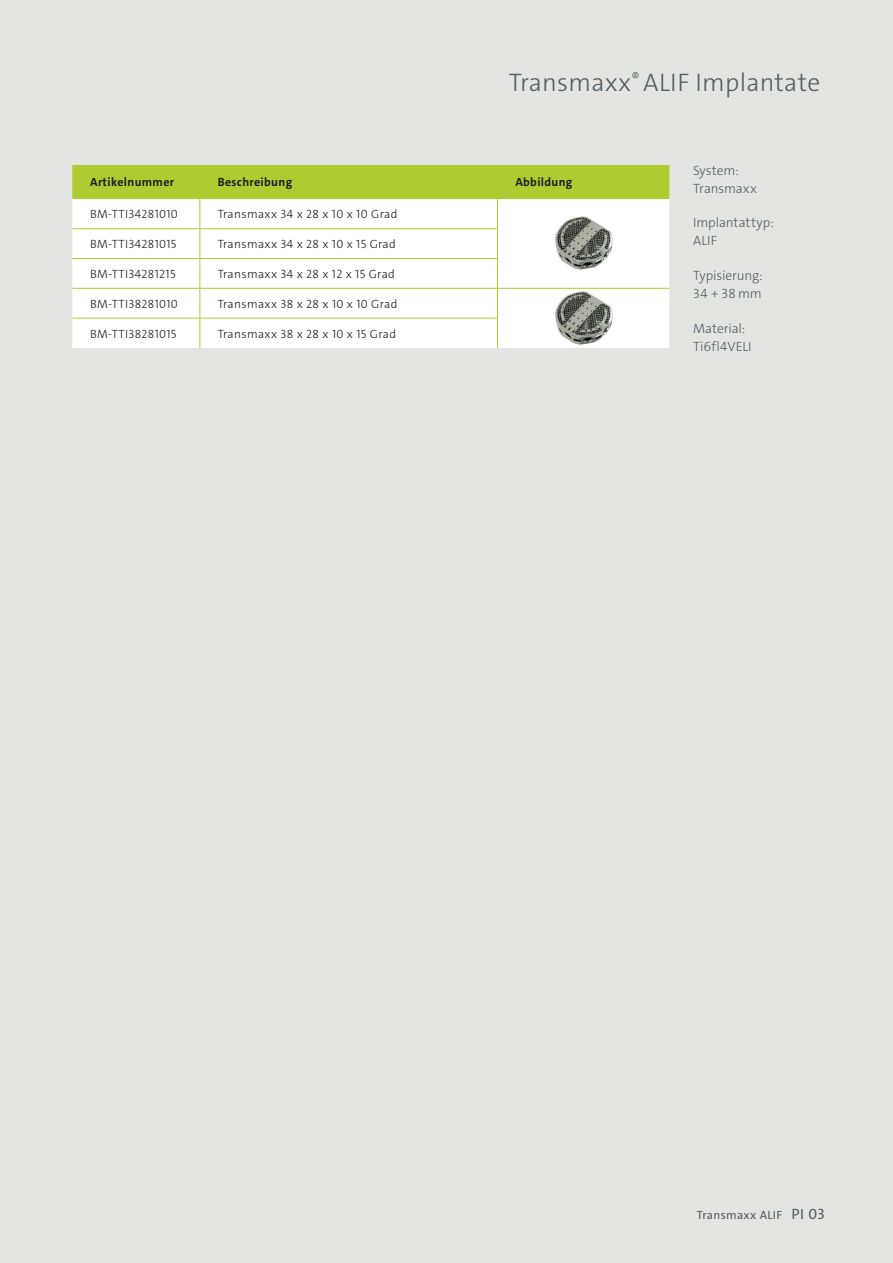
<style>
.page{position:relative;width:893px;height:1263px;background:#e4e4e3}
.page>*{position:absolute;margin:0;border:0;box-sizing:border-box;transform-origin:0 0}
.t1{font:300 25.5px "The Sans C4 s";letter-spacing:.01em;color:#535d62}
.t2{font:300 13.5px/18px "The Sans C4 s";letter-spacing:-.005em;color:#535d62}
.t3{font:300 12px "The Sans C4 s";letter-spacing:.03em;color:#1d1d1b}
.t4{font:700 12px "The Sans C4 s";letter-spacing:.03em;color:#1d1d1b}
.t5{font:12px "The Sans C4 s";letter-spacing:.03em;color:#535d62}
.s1{font-size:15px}
</style>
<div class="page">
<div style="left:72px;top:318px;width:597px;height:30px;background:#fff"></div>
<hr style="left:72px;top:318px;width:128px;height:1px;background:#afcb32">
<hr style="left:200px;top:318px;width:298px;height:1px;background:#afcb32">
<hr style="left:199px;top:318px;width:1px;height:30px;background:#afcb32">
<hr style="left:497px;top:318px;width:1px;height:30px;background:#afcb32">
<svg style="left:72px;top:165px;width:597px;height:153px;background:#e8f0c6"></svg>
<hr style="left:72px;top:288px;width:128px;height:1px;background:#afcb32">
<hr style="left:200px;top:288px;width:297px;height:1px;background:#afcb32">
<hr style="left:497px;top:288px;width:172px;height:1px;background:#afcb32">
<img style="left:525px;top:214px;width:138px;height:59px">
<img style="left:525px;top:291px;width:138px;height:55px">
<h1 class="t1" style="left:509px;top:66px;width:313px">Transmaxx<sup>®</sup> ALIF Implantate</h1>
<p class="t4" style="left:90px;top:175px;width:86px">Artikelnummer</p>
<p class="t4" style="left:218px;top:175px;width:76px">Beschreibung</p>
<p class="t4" style="left:515px;top:175px;width:59px">Abbildung</p>
<p class="t3" style="left:90px;top:206px;width:89px">BM-TTI34281010</p>
<p class="t3" style="left:218px;top:206px;width:181px">Transmaxx 34 x 28 x 10 x 10 Grad</p>
<p class="t3" style="left:90px;top:236px;width:88px">BM-TTI34281015</p>
<p class="t3" style="left:218px;top:236px;width:180px">Transmaxx 34 x 28 x 10 x 15 Grad</p>
<p class="t3" style="left:90px;top:266px;width:87px">BM-TTI34281215</p>
<p class="t3" style="left:218px;top:266px;width:179px">Transmaxx 34 x 28 x 12 x 15 Grad</p>
<p class="t3" style="left:90px;top:296px;width:89px">BM-TTI38281010</p>
<p class="t3" style="left:218px;top:296px;width:181px">Transmaxx 38 x 28 x 10 x 10 Grad</p>
<p class="t3" style="left:90px;top:326px;width:88px">BM-TTI38281015</p>
<p class="t3" style="left:218px;top:326px;width:180px">Transmaxx 38 x 28 x 10 x 15 Grad</p>
<p class="t2" style="left:693px;top:162px;width:65px">System:<br>Transmaxx</p>
<p class="t2" style="left:693px;top:214px;width:82px">Implantattyp:<br>ALIF</p>
<p class="t2" style="left:693px;top:267px;width:71px">Typisierung:<br>34 + 38 mm</p>
<p class="t2" style="left:693px;top:319px;width:60px">Material:<br>Ti6fl4VELI</p>
<p class="t5" style="left:697px;top:1207px;width:130px">Transmaxx ALIF <span class="s1">PI 03</span></p>
</div>
